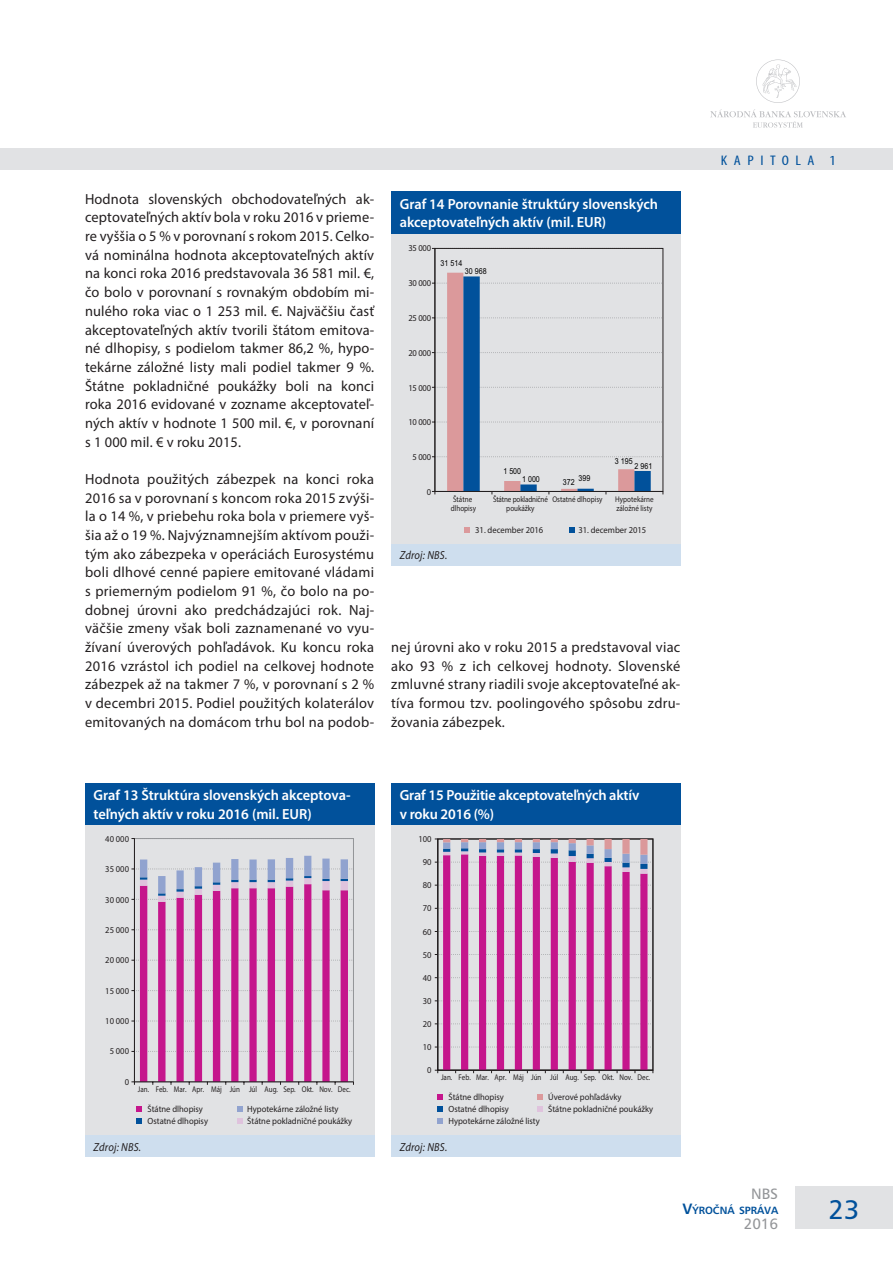
<style>
.page{position:relative;width:893px;height:1263px;background:#fff}
.page>*{position:absolute;margin:0;border:0;box-sizing:border-box;transform-origin:0 0}
.t1{font:27px "Humanist 777 AT Roman B";color:#01519b}
.t2{font:15px "Humanist 777 AT Roman B";color:#939598}
._1_text{font:14.7px/18.6px "Myriad Pro";letter-spacing:.02em;color:#231f20;text-align:justify}
._3_graf_NADPIS{font:600 14.7px/18.6px "Myriad Pro";color:#fff}
.t3{font:condensed 13.95px "Myriad Pro";letter-spacing:.405em;color:#01519b;scale:1.15 1}
._3_graf_ZDROJ{font:italic 11.7px "Myriad Pro";letter-spacing:.02em;color:#231f20;scale:.9 1}
.t4{font:10.5px "Humanist 777 AT Bold B";color:#01519b}
.t5{font:9px/12px "Myriad Pro";color:#231f20;scale:.95 1}
.t6{font:8.25px "Myriad Pro";color:#231f20;scale:.85 1}
.t7{font:8.25px/9px "Myriad Pro";color:#231f20;scale:.86 1}
.t8{font:8.25px "Arial";color:#000;scale:.86 1}
.t9{font:8.25px/9px "Myriad Pro";letter-spacing:-.02em;color:#231f20;text-align:center;scale:.86 1}
.s1{font-size:15px}
</style>
<div class="page">
<div style="left:0;top:149px;width:893px;height:21px;background:#e1e2e4"></div>
<svg style="left:710px;top:109px;width:136px;height:19px"></svg>
<svg style="left:756px;top:60px;width:44px;height:43px"></svg>
<div style="left:795px;top:1186px;width:98px;height:43px;background:#e1e2e4"></div>
<div style="left:391px;top:783px;width:289px;height:42px;background:#01519b"></div>
<div style="left:391px;top:825px;width:289px;height:311px;background:#e1e2e4"></div>
<div style="left:391px;top:1136px;width:289px;height:21px;background:#cedeee"></div>
<div style="left:391px;top:191px;width:289px;height:43px;background:#01519b"></div>
<div style="left:391px;top:234px;width:289px;height:310px;background:#e1e2e4"></div>
<div style="left:391px;top:544px;width:289px;height:22px;background:#cedeee"></div>
<div style="left:85px;top:783px;width:289px;height:42px;background:#01519b"></div>
<div style="left:85px;top:825px;width:289px;height:311px;background:#e1e2e4"></div>
<div style="left:85px;top:1136px;width:289px;height:21px;background:#cedeee"></div>
<svg style="left:137px;top:1106px;width:5px;height:6px"></svg>
<svg style="left:137px;top:1118px;width:5px;height:6px"></svg>
<svg style="left:237px;top:1106px;width:5px;height:6px"></svg>
<svg style="left:237px;top:1118px;width:5px;height:6px"></svg>
<hr style="left:134px;top:838px;width:1px;height:244px;background:#231f20">
<svg style="left:131px;top:838px;width:222px;height:1px"></svg>
<svg style="left:131px;top:856px;width:223px;height:229px"></svg>
<svg style="left:464px;top:527px;width:6px;height:5px"></svg>
<svg style="left:569px;top:527px;width:5px;height:5px"></svg>
<hr style="left:435px;top:248px;width:1px;height:243px;background:#231f20">
<svg style="left:432px;top:248px;width:231px;height:1px"></svg>
<svg style="left:432px;top:273px;width:232px;height:221px"></svg>
<svg style="left:438px;top:1094px;width:5px;height:6px"></svg>
<svg style="left:438px;top:1106px;width:5px;height:6px"></svg>
<svg style="left:538px;top:1094px;width:5px;height:6px"></svg>
<svg style="left:538px;top:1106px;width:5px;height:6px"></svg>
<svg style="left:438px;top:1118px;width:5px;height:5px"></svg>
<svg style="left:435px;top:839px;width:219px;height:234px"></svg>
<p class="_1_text" style="left:85px;top:189px;width:291px">Hodnota slovenských obchodovateľných ak&shy;ceptovateľných aktív bola v roku 2016 v prieme&shy;re vyššia o 5 % v porovnaní s rokom 2015. Celko&shy;vá nominálna hodnota akceptovateľných aktív na konci roka 2016 predstavovala 36 581 mil. €, čo bolo v porovnaní s rovnakým obdobím mi&shy;nulého roka viac o 1 253 mil. €. Najväčšiu časť akceptovateľných aktív tvorili štátom emitova&shy;né dlhopisy, s podielom takmer 86,2 %, hypo&shy;tekárne záložné listy mali podiel takmer 9 %.<br>Štátne pokladničné poukážky boli na konci roka 2016 evidované v zozname akceptovateľ&shy;ných aktív v hodnote 1 500 mil. €, v porovnaní s 1 000 mil. € v roku 2015.</p>
<p class="_1_text" style="left:85px;top:469px;width:291px">Hodnota použitých zábezpek na konci roka 2016 sa v porovnaní s koncom roka 2015 zvýši&shy;la o 14 %, v priebehu roka bola v priemere vyš&shy;šia až o 19 %. Najvýznamnejším aktívom použi&shy;tým ako zábezpeka v operáciách Eurosystému boli dlhové cenné papiere emitované vládami s priemerným podielom 91 %, čo bolo na po&shy;dobnej úrovni ako predchádzajúci rok. Naj&shy;väčšie zmeny však boli zaznamenané vo vyu&shy;žívaní úverových pohľadávok. Ku koncu roka 2016 vzrástol ich podiel na celkovej hodnote zábezpek až na takmer 7 %, v porovnaní s 2 % v decembri 2015. Podiel použitých kolaterálov emitovaných na domácom trhu bol na podob-</p>
<p class="_3_graf_NADPIS" style="left:400px;top:194px;width:260px">Graf 14 Porovnanie štruktúry slovenských akceptovateľných aktív (mil. EUR)</p>
<p class="t5" style="left:408px;top:242px;width:26px">35 000</p>
<p class="t5" style="left:408px;top:277px;width:26px">30 000</p>
<p class="t5" style="left:408px;top:312px;width:26px">25 000</p>
<p class="t5" style="left:408px;top:347px;width:26px">20 000</p>
<p class="t5" style="left:408px;top:381px;width:26px">15 000</p>
<p class="t5" style="left:408px;top:416px;width:26px">10 000</p>
<p class="t5" style="left:413px;top:451px;width:21px">5 000</p>
<p class="t5" style="left:427px;top:486px;width:6px">0</p>
<p class="t8" style="left:441px;top:258px;width:27px">31 514</p>
<p class="t8" style="left:465px;top:265px;width:27px">30 968</p>
<p class="t8" style="left:503px;top:466px;width:22px">1 500</p>
<p class="t8" style="left:522px;top:474px;width:22px">1 000</p>
<p class="t8" style="left:579px;top:473px;width:15px">399</p>
<p class="t8" style="left:563px;top:477px;width:15px">372</p>
<p class="t8" style="left:615px;top:455px;width:22px">3 195</p>
<p class="t8" style="left:635px;top:460px;width:22px">2 961</p>
<p class="t7" style="left:451px;top:494px;width:31px">Štátne dlhopisy</p>
<p class="t9" style="left:493px;top:494px;width:65px">Štátne pokladničné poukážky</p>
<p class="t7" style="left:552px;top:494px;width:60px">Ostatné dlhopisy</p>
<p class="t7" style="left:615px;top:494px;width:46px">Hypotekárne záložné listy</p>
<p class="t5" style="left:475px;top:524px;width:73px">31. december 2016</p>
<p class="t5" style="left:578px;top:524px;width:73px">31. december 2015</p>
<p class="_3_graf_ZDROJ" style="left:400px;top:548px;width:54px">Zdroj: NBS.</p>
<p class="_1_text" style="left:391px;top:637px;width:291px">nej úrovni ako v roku 2015 a predstavoval viac ako 93 % z ich celkovej hodnoty. Slovenské zmluvné strany riadili svoje akceptovateľné ak&shy;tíva formou tzv. poolingového spôsobu zdru&shy;žovania zábezpek.</p>
<p class="t3" style="left:721px;top:152px;width:101px">KAPITOLA 1</p>
<p class="_3_graf_NADPIS" style="left:94px;top:786px;width:259px">Graf 13 Štruktúra slovenských akceptova&shy;teľných aktív v roku 2016 (mil. EUR)</p>
<p class="_3_graf_NADPIS" style="left:400px;top:786px;width:241px">Graf 15 Použitie akceptovateľných aktív v roku 2016 (%)</p>
<p class="t5" style="left:105px;top:833px;width:26px">40 000</p>
<p class="t5" style="left:105px;top:863px;width:26px">35 000</p>
<p class="t5" style="left:105px;top:893px;width:26px">30 000</p>
<p class="t5" style="left:105px;top:924px;width:26px">25 000</p>
<p class="t5" style="left:105px;top:954px;width:26px">20 000</p>
<p class="t5" style="left:105px;top:984px;width:26px">15 000</p>
<p class="t5" style="left:105px;top:1015px;width:26px">10 000</p>
<p class="t5" style="left:110px;top:1045px;width:22px">5 000</p>
<p class="t5" style="left:125px;top:1075px;width:6px">0</p>
<p class="t6" style="left:138px;top:1084px;width:252px">Jan. Feb. Mar. Apr. Máj Jún Júl Aug. Sep. Okt. Nov. Dec.</p>
<p class="t5" style="left:148px;top:1103px;width:65px">Štátne dlhopisy<br>Ostatné dlhopisy</p>
<p class="t5" style="left:247px;top:1103px;width:112px">Hypotekárne záložné listy<br>Štátne pokladničné poukážky</p>
<p class="t5" style="left:418px;top:833px;width:15px">100</p>
<p class="t5" style="left:423px;top:856px;width:11px">90</p>
<p class="t5" style="left:423px;top:879px;width:11px">80</p>
<p class="t5" style="left:423px;top:902px;width:11px">70</p>
<p class="t5" style="left:423px;top:925px;width:11px">60</p>
<p class="t5" style="left:423px;top:948px;width:11px">50</p>
<p class="t5" style="left:423px;top:972px;width:11px">40</p>
<p class="t5" style="left:423px;top:995px;width:11px">30</p>
<p class="t5" style="left:423px;top:1018px;width:11px">20</p>
<p class="t5" style="left:423px;top:1041px;width:11px">10</p>
<p class="t5" style="left:427px;top:1064px;width:6px">0</p>
<p class="t6" style="left:441px;top:1072px;width:248px">Jan. Feb. Mar. Apr. Máj Jún Júl Aug. Sep. Okt. Nov. Dec.</p>
<p class="t5" style="left:448px;top:1091px;width:98px">Štátne dlhopisy<br>Ostatné dlhopisy<br>Hypotekárne záložné listy</p>
<p class="t5" style="left:548px;top:1091px;width:112px">Úverové pohľadávky<br>Štátne pokladničné poukážky</p>
<p class="_3_graf_ZDROJ" style="left:94px;top:1139px;width:54px">Zdroj: NBS.</p>
<p class="_3_graf_ZDROJ" style="left:400px;top:1139px;width:54px">Zdroj: NBS.</p>
<p class="t2" style="left:751px;top:1184px;width:29px">NBS</p>
<p class="t4" style="left:682px;top:1203px;width:97px"><span class="s1">V</span>ÝROČNÁ SPRÁVA</p>
<p class="t2" style="left:744px;top:1214px;width:36px">2016</p>
<h1 class="t1" style="left:829px;top:1192px;width:32px">23</h1>
</div>
